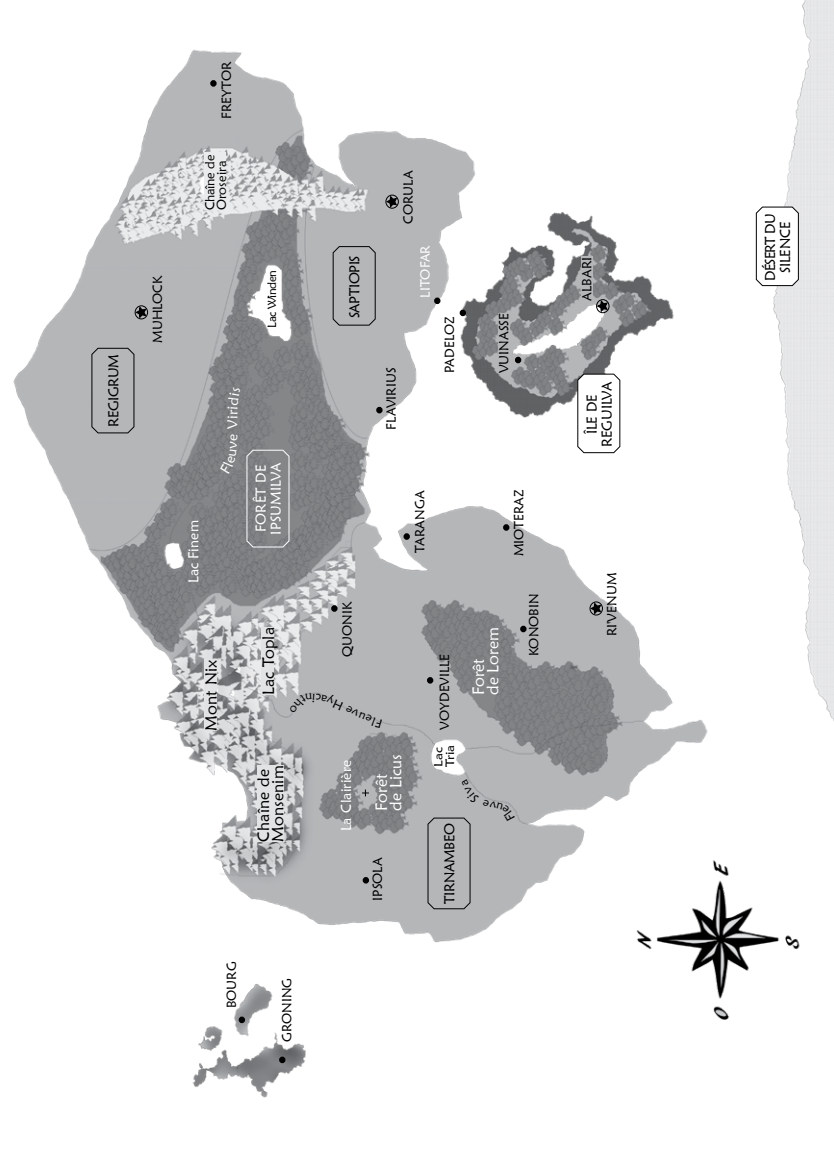
<style>
.page{position:relative;width:834px;height:1163px;background:#fff}
.page>*{position:absolute;margin:0;border:0;box-sizing:border-box;transform-origin:0 0}
.t1{font:16.4px/14.2px "Maiandra GD";letter-spacing:.01em;color:#000}
.t2{font:16.4px/14.2px "Maiandra GD";color:#fff}
.t3{font:14.2px/15px "Maiandra GD";letter-spacing:-.03em;color:#000;text-align:center}
.t4{font:14.2px/15px "Maiandra GD";letter-spacing:.01em;color:#fff}
.t5{font:14.2px/15px "Maiandra GD";color:#000;text-align:center}
.t6{font:13.2px "Maiandra GD";color:#000}
.t7{font:13.2px "Maiandra GD";color:#fff}
.t8{font:13px/11.4px "Maiandra GD";color:#000}
.t9{font:12px "Maiandra GD";letter-spacing:-.04em;color:#000}
.t10{font:11.8px/11.6px "Maiandra GD";color:#000;scale:1.16 1}
</style>
<div class="page">
<img style="left:13px;top:0;width:820px;height:1098px">
<div style="left:238px;top:1016px;width:7px;height:6px;border:3px solid #000;border-radius:50%"></div>
<div style="left:257px;top:765px;width:26px;height:76px;background:#e2e3e4"></div>
<div style="left:204px;top:659px;width:13px;height:71px;background:#e2e3e4"></div>
<div style="left:262px;top:627px;width:12px;height:67px;background:#e2e3e4"></div>
<svg style="left:279px;top:1056px;width:6px;height:6px"></svg>
<svg style="left:331px;top:605px;width:6px;height:6px"></svg>
<svg style="left:427px;top:677px;width:6px;height:6px"></svg>
<div style="left:520px;top:625px;width:6px;height:7px;border:3px solid #000;border-radius:50%"></div>
<svg style="left:588px;top:600px;width:14px;height:16px"></svg>
<div style="left:589px;top:601px;width:13px;height:14px;border:1px solid #000;border-radius:50%"></div>
<svg style="left:595px;top:298px;width:14px;height:16px"></svg>
<div style="left:596px;top:299px;width:13px;height:14px;border:1px solid #000;border-radius:50%"></div>
<div style="left:581px;top:257px;width:11px;height:44px;background:#b4b6b8"></div>
<svg style="left:515px;top:357px;width:6px;height:6px"></svg>
<div style="left:498px;top:313px;width:11px;height:60px;background:#b4b6b8"></div>
<div style="left:459px;top:309px;width:7px;height:7px;border:3px solid #000;border-radius:50%"></div>
<div style="left:434px;top:297px;width:6px;height:7px;border:3px solid #000;border-radius:50%"></div>
<svg style="left:577px;top:373px;width:43px;height:80px"></svg>
<svg style="left:332px;top:246px;width:43px;height:79px;background:#abadaf"></svg>
<svg style="left:91px;top:348px;width:43px;height:85px;background:#aaacae"></svg>
<svg style="left:246px;top:449px;width:43px;height:98px;background:#858789"></svg>
<svg style="left:362px;top:789px;width:7px;height:7px"></svg>
<div style="left:362px;top:876px;width:7px;height:7px;border:3px solid #000;border-radius:50%"></div>
<svg style="left:503px;top:524px;width:6px;height:6px"></svg>
<div style="left:403px;top:533px;width:7px;height:6px;border:3px solid #000;border-radius:50%"></div>
<svg style="left:376px;top:407px;width:6px;height:6px"></svg>
<div style="left:205px;top:153px;width:21px;height:57px;background:#eaebec"></div>
<div style="left:210px;top:80px;width:6px;height:7px;border:3px solid #000;border-radius:50%"></div>
<svg style="left:134px;top:305px;width:14px;height:15px"></svg>
<div style="left:135px;top:305px;width:13px;height:14px;border:1px solid #000;border-radius:50%"></div>
<svg style="left:384px;top:194px;width:14px;height:15px"></svg>
<div style="left:385px;top:195px;width:13px;height:13px;border:1px solid #000;border-radius:50%"></div>
<svg style="left:755px;top:206px;width:43px;height:80px"></svg>
<div style="left:289px;top:693px;width:93px;height:34px;background:#b4b6b8"></div>
<div style="left:427px;top:779px;width:88px;height:130px;background:#b4b6b8"></div>
<svg style="left:220px;top:434px;width:17px;height:40px"></svg>
<svg style="left:227px;top:387px;width:14px;height:31px"></svg>
<p class="t3" style="left:106px;top:427px;width:75px;rotate:-90deg">REGIGRUM</p>
<p class="t6" style="left:149px;top:343px;width:69px;rotate:-90deg">MUHLOCK</p>
<p class="t6" style="left:218px;top:119px;width:59px;rotate:-90deg">FREYTOR</p>
<p class="t8" style="left:204px;top:210px;width:57px;rotate:-90deg">Chaîne de<br>Oroseira</p>
<p class="t9" style="left:265px;top:327px;width:59px;rotate:-90deg">Lac Winden</p>
<p class="t4" style="left:186px;top:583px;width:64px;rotate:-90deg">Lac Finem</p>
<p class="t4" style="left:225px;top:429px;width:11px;rotate:-90deg">V</p>
<p class="t4" style="left:253px;top:534px;width:73px;rotate:-90deg">FORÊT DE<br>IPSUMILVA</p>
<p class="t1" style="left:204px;top:730px;width:73px;rotate:-90deg">Mont Nix</p>
<p class="t1" style="left:261px;top:694px;width:69px;rotate:-90deg">Lac Topla</p>
<p class="t1" style="left:256px;top:841px;width:78px;rotate:-90deg">Chaîne de<br>Monsenim</p>
<p class="t6" style="left:223px;top:1008px;width:48px;rotate:-90deg">BOURG</p>
<p class="t6" style="left:279px;top:1041px;width:66px;rotate:-90deg">GRONING</p>
<p class="t3" style="left:347px;top:318px;width:64px;rotate:-90deg">SAPTIOPIS</p>
<p class="t6" style="left:400px;top:224px;width:55px;rotate:-90deg">CORULA</p>
<p class="t7" style="left:417px;top:297px;width:54px;rotate:-90deg">LITOFAR</p>
<p class="t6" style="left:383px;top:430px;width:64px;rotate:-90deg">FLAVIRIUS</p>
<p class="t6" style="left:441px;top:373px;width:58px;rotate:-90deg">PADELOZ</p>
<p class="t6" style="left:495px;top:373px;width:61px;rotate:-90deg">VUINASSE</p>
<p class="t6" style="left:339px;top:656px;width:57px;rotate:-90deg">QUONIK</p>
<p class="t4" style="left:338px;top:831px;width:73px;rotate:-90deg">La Clairière</p>
<p class="t6" style="left:412px;top:552px;width:63px;rotate:-90deg">TARANGA</p>
<p class="t6" style="left:510px;top:556px;width:69px;rotate:-90deg">MIOTERAZ</p>
<p class="t2" style="left:374px;top:810px;width:58px;rotate:-90deg">Forêt de Licus</p>
<p class="t6" style="left:369px;top:900px;width:45px;rotate:-90deg">IPSOLA</p>
<p class="t6" style="left:436px;top:729px;width:77px;rotate:-90deg">VOYDEVILLE</p>
<p class="t10" style="left:432px;top:766px;width:20px;rotate:-90deg">Lac<br>Tria</p>
<p class="t2" style="left:471px;top:694px;width:69px;rotate:-90deg">Forêt<br>de Lorem</p>
<p class="t3" style="left:441px;top:903px;width:82px;rotate:-90deg">TIRNAMBEO</p>
<p class="t6" style="left:525px;top:656px;width:64px;rotate:-90deg">KONOBIN</p>
<p class="t6" style="left:578px;top:301px;width:46px;rotate:-90deg">ALBARI</p>
<p class="t5" style="left:584px;top:447px;width:67px;rotate:-90deg">ÎLE DE<br>REGUILVA</p>
<p class="t6" style="left:603px;top:636px;width:65px;rotate:-90deg">RI'VENUM</p>
<p class="t3" style="left:762px;top:281px;width:69px;rotate:-90deg">DÉSERT DU<br>SILENCE</p>
</div>
